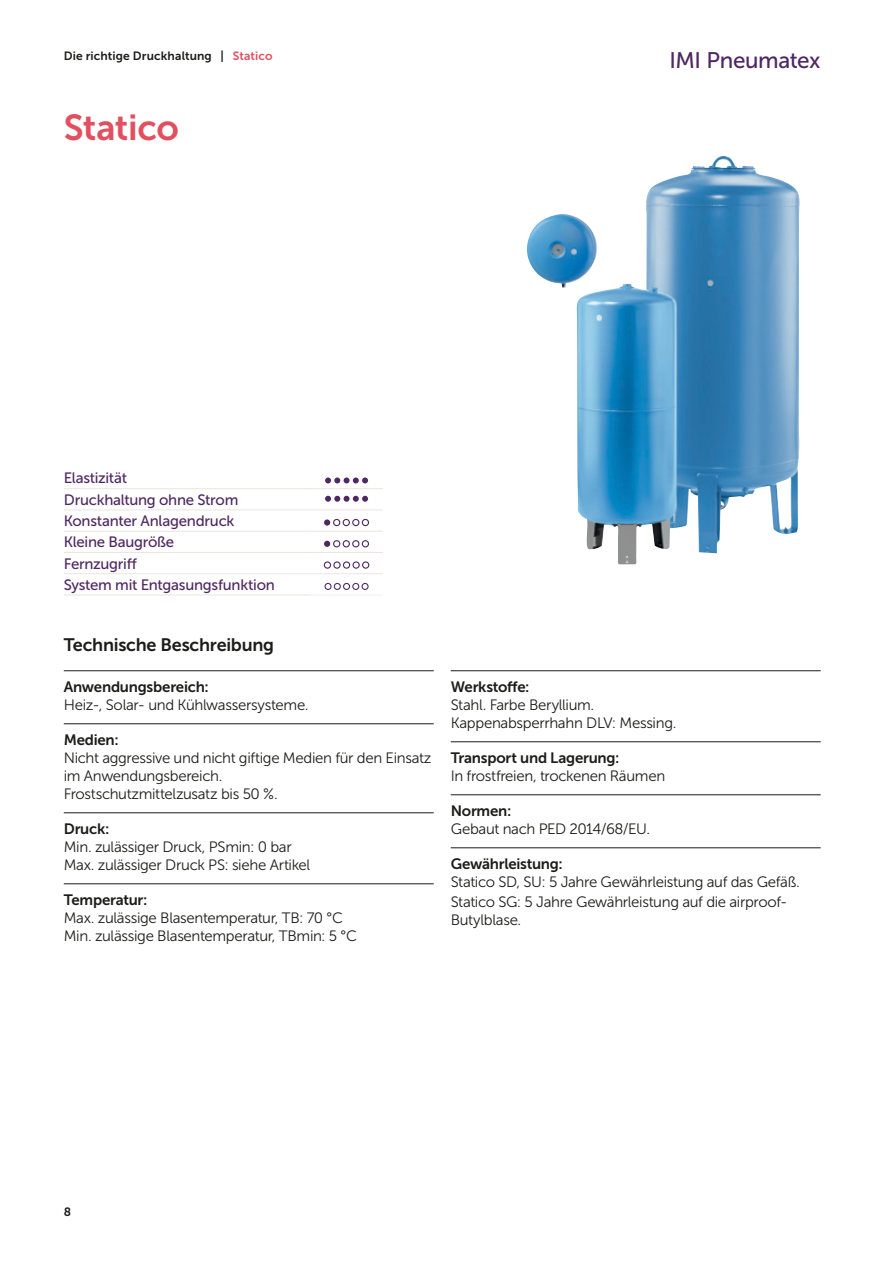
<style>
.page{position:relative;width:893px;height:1263px;background:#fff}
.page>*{position:absolute;margin:0;border:0;box-sizing:border-box;transform-origin:0 0}
.t1{font:36px "Museo Sans 700";letter-spacing:-.015em;color:#e25060}
.t2{font:22.5px "Museo Sans 500";letter-spacing:-.02em;color:#4f2763}
.t3{font:18px "Museo Sans 700";letter-spacing:-.015em;color:#1c1c1a}
.t4{font:15px/18px "Museo Sans 300";letter-spacing:-.02em;color:#1c1c1a}
.t5{font:15px/21.3px "Museo Sans 500";letter-spacing:-.015em;color:#4f2763}
.t6{font:15px "Museo Sans 700";letter-spacing:-.015em;color:#1c1c1a}
.t7{font:12px "Museo Sans 700";letter-spacing:.01em;color:#1c1c1a}
.s1{color:#e25060}
</style>
<div class="page">
<hr style="left:64px;top:670px;width:370px;height:1px;background:#1c1c1a">
<hr style="left:64px;top:723px;width:370px;height:1px;background:#1c1c1a">
<hr style="left:64px;top:812px;width:370px;height:1px;background:#1c1c1a">
<hr style="left:64px;top:883px;width:370px;height:1px;background:#1c1c1a">
<hr style="left:451px;top:670px;width:370px;height:1px;background:#1c1c1a">
<hr style="left:451px;top:741px;width:370px;height:1px;background:#1c1c1a">
<hr style="left:451px;top:794px;width:370px;height:1px;background:#1c1c1a">
<hr style="left:451px;top:847px;width:370px;height:1px;background:#1c1c1a">
<img style="left:576px;top:156px;width:224px;height:408px">
<hr style="left:64px;top:488px;width:246px;height:1px;background:#eae5de">
<hr style="left:310px;top:488px;width:73px;height:1px;background:#eae5de">
<hr style="left:64px;top:509px;width:246px;height:1px;background:#eae5de">
<hr style="left:310px;top:509px;width:73px;height:1px;background:#eae5de">
<hr style="left:64px;top:531px;width:246px;height:1px;background:#eae5de">
<hr style="left:310px;top:531px;width:73px;height:1px;background:#eae5de">
<hr style="left:64px;top:552px;width:246px;height:1px;background:#eae5de">
<hr style="left:310px;top:552px;width:73px;height:1px;background:#eae5de">
<hr style="left:64px;top:573px;width:246px;height:1px;background:#eae5de">
<hr style="left:310px;top:573px;width:73px;height:1px;background:#eae5de">
<hr style="left:64px;top:595px;width:246px;height:1px;background:#eae5de">
<hr style="left:310px;top:595px;width:73px;height:1px;background:#f4f1ed">
<svg style="left:325px;top:477px;width:43px;height:6px"></svg>
<svg style="left:325px;top:496px;width:43px;height:6px"></svg>
<div style="left:324px;top:519px;width:6px;height:7px;background:#4f2763;border-radius:50%"></div>
<div style="left:333px;top:519px;width:7px;height:7px;border:1px solid #4f2763;border-radius:50%"></div>
<div style="left:343px;top:519px;width:7px;height:7px;border:1px solid #4f2763;border-radius:50%"></div>
<div style="left:352px;top:519px;width:7px;height:7px;border:1px solid #4f2763;border-radius:50%"></div>
<div style="left:362px;top:519px;width:7px;height:7px;border:1px solid #4f2763;border-radius:50%"></div>
<svg style="left:324px;top:541px;width:6px;height:6px"></svg>
<div style="left:333px;top:540px;width:7px;height:7px;border:1px solid #4f2763;border-radius:50%"></div>
<div style="left:343px;top:540px;width:7px;height:7px;border:1px solid #4f2763;border-radius:50%"></div>
<div style="left:352px;top:540px;width:7px;height:7px;border:1px solid #4f2763;border-radius:50%"></div>
<div style="left:362px;top:540px;width:7px;height:7px;border:1px solid #4f2763;border-radius:50%"></div>
<div style="left:324px;top:561px;width:7px;height:8px;border:1px solid #4f2763;border-radius:50%"></div>
<div style="left:333px;top:561px;width:8px;height:8px;border:1px solid #4f2763;border-radius:50%"></div>
<div style="left:343px;top:561px;width:7px;height:8px;border:1px solid #4f2763;border-radius:50%"></div>
<div style="left:352px;top:561px;width:8px;height:8px;border:1px solid #4f2763;border-radius:50%"></div>
<div style="left:362px;top:561px;width:7px;height:8px;border:1px solid #4f2763;border-radius:50%"></div>
<div style="left:324px;top:583px;width:8px;height:7px;border:1px solid #4f2763;border-radius:50%"></div>
<div style="left:334px;top:583px;width:7px;height:7px;border:1px solid #4f2763;border-radius:50%"></div>
<div style="left:343px;top:583px;width:7px;height:7px;border:1px solid #4f2763;border-radius:50%"></div>
<div style="left:352px;top:583px;width:7px;height:7px;border:1px solid #4f2763;border-radius:50%"></div>
<div style="left:362px;top:583px;width:7px;height:7px;border:1px solid #4f2763;border-radius:50%"></div>
<p class="t7" style="left:64px;top:49px;width:210px">Die richtige Druckhaltung | <span class="s1">Statico</span></p>
<h2 class="t2" style="left:669px;top:48px;width:153px">IMI Pneumatex</h2>
<h1 class="t1" style="left:64px;top:107px;width:117px">Statico</h1>
<p class="t5" style="left:64px;top:468px;width:213px">Elastizität<br>Druckhaltung ohne Strom<br>Konstanter Anlagendruck<br>Kleine Baugröße<br>Fernzugriff<br>System mit Entgasungsfunktion</p>
<p class="t3" style="left:64px;top:635px;width:212px">Technische Beschreibung</p>
<p class="t6" style="left:64px;top:679px;width:147px">Anwendungsbereich:</p>
<p class="t4" style="left:64px;top:696px;width:246px">Heiz-, Solar- und Kühlwassersysteme.</p>
<p class="t6" style="left:64px;top:732px;width:57px">Medien:</p>
<p class="t4" style="left:64px;top:749px;width:369px">Nicht aggressive und nicht giftige Medien für den Einsatz im Anwendungsbereich.<br>Frostschutzmittelzusatz bis 50 %.</p>
<p class="t6" style="left:64px;top:821px;width:47px">Druck:</p>
<p class="t4" style="left:64px;top:838px;width:248px">Min. zulässiger Druck, PSmin: 0 bar<br>Max. zulässiger Druck PS: siehe Artikel</p>
<p class="t6" style="left:64px;top:892px;width:85px">Temperatur:</p>
<p class="t4" style="left:64px;top:909px;width:295px">Max. zulässige Blasentemperatur, TB: 70 °C<br>Min. zulässige Blasentemperatur, TBmin: 5 °C</p>
<p class="t6" style="left:451px;top:679px;width:80px">Werkstoffe:</p>
<p class="t4" style="left:451px;top:696px;width:227px">Stahl. Farbe Beryllium.<br>Kappenabsperrhahn DLV: Messing.</p>
<p class="t6" style="left:451px;top:750px;width:170px">Transport und Lagerung:</p>
<p class="t4" style="left:451px;top:767px;width:216px">In frostfreien, trockenen Räumen</p>
<p class="t6" style="left:451px;top:803px;width:62px">Normen:</p>
<p class="t4" style="left:451px;top:820px;width:201px">Gebaut nach PED 2014/68/EU.</p>
<p class="t6" style="left:451px;top:856px;width:114px">Gewährleistung:</p>
<p class="t4" style="left:451px;top:873px;width:351px;line-height:18.6px">Statico SD, SU: 5 Jahre Gewährleistung auf das Gefäß.<br>Statico SG: 5 Jahre Gewährleistung auf die airproof-<br>Butylblase.</p>
<p class="t7" style="left:64px;top:1205px;width:9px">8</p>
</div>
